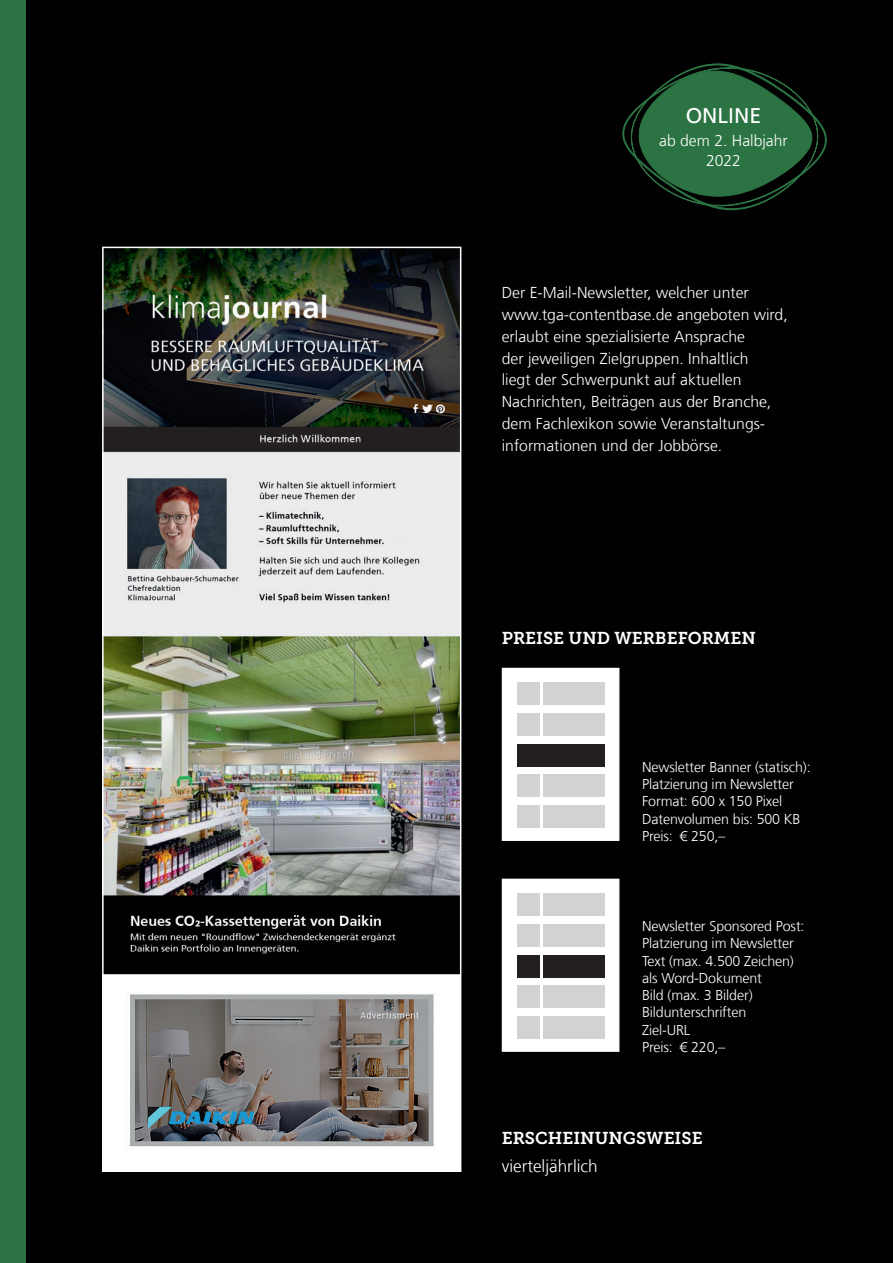
<style>
.page{position:relative;width:893px;height:1263px;background:#010101}
.page>*{position:absolute;margin:0;border:0;box-sizing:border-box;transform-origin:0 0}
.t1{font:21.3px "Frutiger LT Com";color:#fff}
.t2{font:17.1px "Museo Slab 700";color:#fff}
.t3{font:300 17.1px "Frutiger LT Com";color:#fff}
.t4{font:300 15.75px/21.8px "Frutiger LT Com";color:#fff}
.t5{font:300 14.25px/17.2px "Frutiger LT Com";letter-spacing:-.01em;color:#fff}
</style>
<div class="page">
<img style="left:501px;top:878px;width:119px;height:174px">
<div style="left:502px;top:879px;width:117px;height:173px;background:#fff;border:1px solid #fff"></div>
<div style="left:517px;top:924px;width:22px;height:22px;background:#d1d2d4"></div>
<div style="left:543px;top:924px;width:61px;height:22px;background:#d1d2d4"></div>
<div style="left:517px;top:894px;width:22px;height:22px;background:#d1d2d4"></div>
<div style="left:543px;top:894px;width:61px;height:22px;background:#d1d2d4"></div>
<div style="left:517px;top:986px;width:22px;height:22px;background:#d1d2d4"></div>
<div style="left:543px;top:986px;width:61px;height:22px;background:#d1d2d4"></div>
<div style="left:517px;top:955px;width:22px;height:22px;background:#231f20"></div>
<div style="left:543px;top:955px;width:61px;height:22px;background:#231f20"></div>
<div style="left:517px;top:1016px;width:22px;height:22px;background:#d1d2d4"></div>
<div style="left:543px;top:1016px;width:61px;height:22px;background:#d1d2d4"></div>
<img style="left:501px;top:667px;width:119px;height:174px">
<div style="left:502px;top:668px;width:117px;height:173px;background:#fff"></div>
<div style="left:517px;top:713px;width:22px;height:23px;background:#d1d2d4"></div>
<div style="left:543px;top:713px;width:61px;height:23px;background:#d1d2d4"></div>
<div style="left:517px;top:683px;width:22px;height:22px;background:#d1d2d4"></div>
<div style="left:543px;top:683px;width:61px;height:22px;background:#d1d2d4"></div>
<div style="left:517px;top:775px;width:22px;height:22px;background:#d1d2d4"></div>
<div style="left:543px;top:775px;width:61px;height:22px;background:#d1d2d4"></div>
<div style="left:517px;top:744px;width:87px;height:22px;background:#231f20"></div>
<div style="left:517px;top:805px;width:22px;height:23px;background:#d1d2d4"></div>
<div style="left:543px;top:805px;width:61px;height:23px;background:#d1d2d4"></div>
<img style="left:105px;top:250px;width:353px;height:919px">
<div style="left:102px;top:247px;width:359px;height:925px;border:2px solid #fff"></div>
<div style="left:0;top:0;width:26px;height:1263px;background:#2b7342"></div>
<svg style="left:622px;top:63px;width:205px;height:147px"></svg>
<h1 class="t1" style="left:686px;top:103px;width:77px">ONLINE</h1>
<p class="t4" style="left:659px;top:131px;width:130px;line-height:19.5px;text-align:center">ab dem 2. Halbjahr<br>2022</p>
<p class="t4" style="left:502px;top:282px;width:287px">Der E-Mail-Newsletter, welcher unter www.tga-contentbase.de angeboten wird, erlaubt eine spezialisierte Ansprache<br>der jeweiligen Zielgruppen. Inhaltlich<br>liegt der Schwerpunkt auf aktuellen Nachrichten, Beiträgen aus der Branche, dem Fachlexikon sowie Veranstaltungs&shy;informationen und der Jobbörse.</p>
<p class="t2" style="left:502px;top:629px;width:256px">PREISE UND WERBEFORMEN</p>
<p class="t5" style="left:642px;top:758px;width:170px">Newsletter Banner (statisch):<br>Platzierung im Newsletter<br>Format: 600 x 150 Pixel<br>Datenvolumen bis: 500 KB<br>Preis: € 250,–</p>
<p class="t5" style="left:642px;top:917px;width:164px">Newsletter Sponsored Post:<br>Platzierung im Newsletter<br>Text (max. 4.500 Zeichen) als Word-Dokument<br>Bild (max. 3 Bilder)<br>Bildunterschriften<br>Ziel-URL<br>Preis: € 220,–</p>
<p class="t2" style="left:502px;top:1128px;width:202px">ERSCHEINUNGSWEISE</p>
<p class="t3" style="left:502px;top:1156px;width:97px">vierteljährlich</p>
</div>
